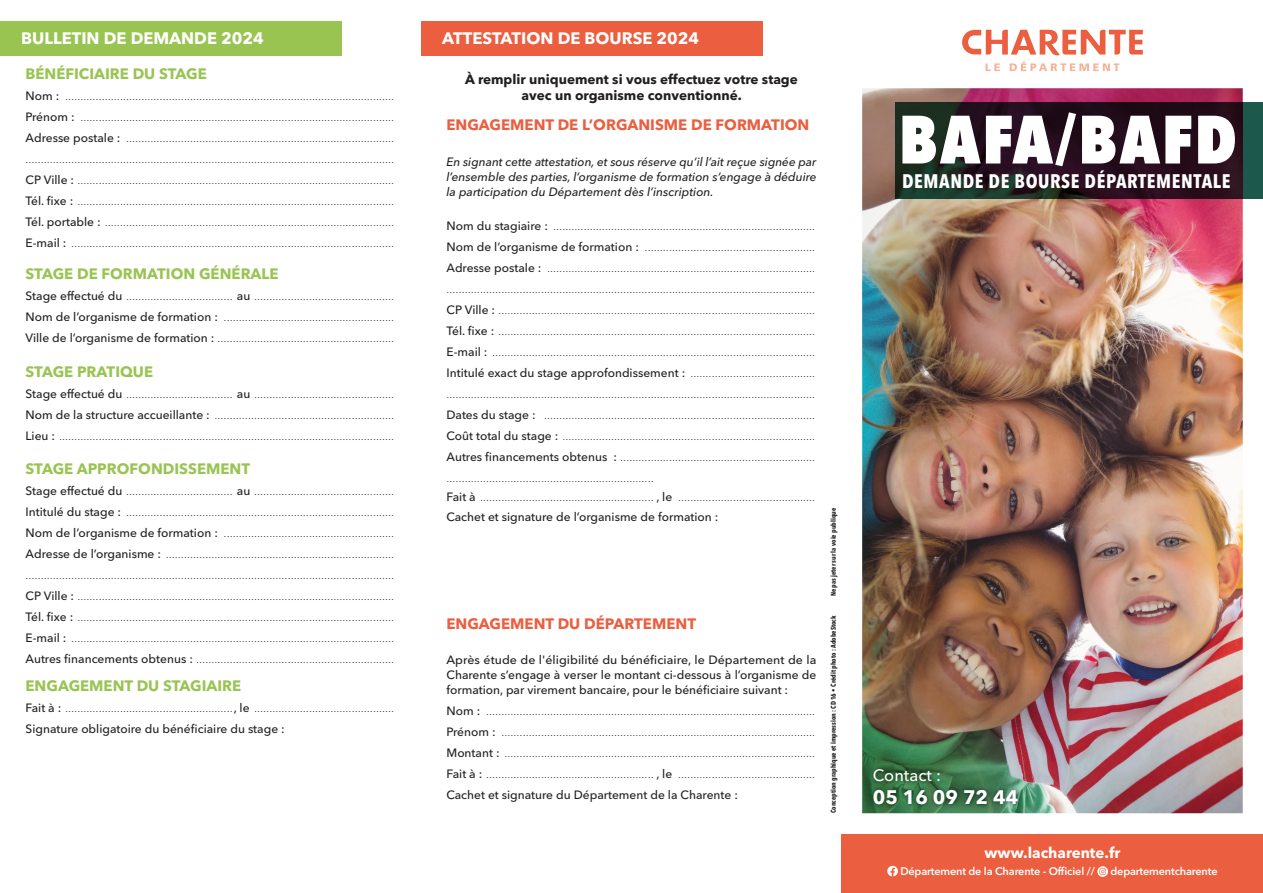
<style>
.page{position:relative;width:1263px;height:893px;background:#fff}
.page>*{position:absolute;margin:0;border:0;box-sizing:border-box;transform-origin:0 0}
.t1{font:800 condensed 67.5px "Avenir Next LT Pro";letter-spacing:.03em;color:#fff}
.t2{font:700 condensed 19.5px "Avenir Next LT Pro";letter-spacing:.03em;color:#fff}
.t3{font:700 19.5px "Avenir Next LT Pro";color:#fff}
.t4{font:700 16.5px "Avenir Next LT Pro";color:#fff}
.t5{font:500 16.5px "Avenir Next LT Pro";color:#fff}
.t6{font:700 15px "Avenir Next LT Pro";color:#99c452}
.t7{font:700 15px "Avenir Next LT Pro";color:#eb5e3f}
.t8{font:700 15px "Avenir Next LT Pro";color:#fff}
.t9{font:700 13.5px/16.2px "Avenir Next LT Pro";color:#231f20;text-align:center}
.t10{font:300 12px/21px "Avenir Next LT Pro";color:#231f20;text-align:justify}
.t11{font:500 12px/15px "Avenir Next LT Pro";color:#231f20;text-align:justify}
.t12{font:italic 500 12px/15px "Avenir Next LT Pro";color:#231f20;text-align:justify}
.t13{font:600 10.95px "Avenir Next LT Pro";letter-spacing:-.015em;color:#fff}
.t14{font:700 condensed 6.9px "Avenir Next LT Pro";color:#231f20}
.s1{font-weight:500}
</style>
<div class="page">
<img style="left:862px;top:88px;width:381px;height:725px">
<div style="left:842px;top:834px;width:421px;height:59px;background:#eb5e3f"></div>
<svg style="left:985px;top:63px;width:15px;height:8px"></svg>
<svg style="left:1010px;top:61px;width:109px;height:10px"></svg>
<svg style="left:962px;top:30px;width:181px;height:25px"></svg>
<img style="left:869px;top:765px;width:153px;height:43px">
<svg style="left:887px;top:866px;width:11px;height:10px"></svg>
<svg style="left:1097px;top:866px;width:11px;height:11px"></svg>
<svg style="left:1099px;top:868px;width:7px;height:7px"></svg>
<div style="left:421px;top:21px;width:342px;height:34px;background:#eb5e3f"></div>
<div style="left:0;top:21px;width:342px;height:34px;background:#99c452"></div>
<div style="left:1243px;top:102px;width:20px;height:97px;background:#1d584d"></div>
<img style="left:895px;top:102px;width:348px;height:97px">
<h3 class="t4" style="left:21px;top:28px;width:244px">BULLETIN DE DEMANDE 2024</h3>
<h3 class="t4" style="left:442px;top:28px;width:259px">ATTESTATION DE BOURSE 2024</h3>
<p class="t6" style="left:26px;top:65px;width:183px">BÉNÉFICIAIRE DU STAGE</p>
<p class="t10" style="left:26px;top:85px;width:370px"><span class="s1">Nom :</span> ............................................................................................................<br><span class="s1">Prénom :</span> .......................................................................................................<br><span class="s1">Adresse postale :</span> ........................................................................................ .........................................................................................................................<br><span class="s1">CP Ville :</span> ........................................................................................................<br><span class="s1">Tél. fixe :</span> ........................................................................................................<br><span class="s1">Tél. portable :</span> ...............................................................................................<br><span class="s1">E-mail :</span> ..........................................................................................................</p>
<p class="t6" style="left:26px;top:265px;width:255px">STAGE DE FORMATION GÉNÉRALE</p>
<p class="t10" style="left:26px;top:286px;width:370px"><span class="s1">Stage effectué du</span> ................................... <span class="s1">au</span> ..............................................<br><span class="s1">Nom de l’organisme de formation :</span> ........................................................<br><span class="s1">Ville de l’organisme de formation :</span> ..........................................................</p>
<p class="t6" style="left:26px;top:363px;width:129px">STAGE PRATIQUE</p>
<p class="t10" style="left:26px;top:384px;width:370px"><span class="s1">Stage effectué du</span> ................................... <span class="s1">au</span> ..............................................<br><span class="s1">Nom de la structure accueillante :</span> ...........................................................<br><span class="s1">Lieu :</span> ..............................................................................................................</p>
<p class="t6" style="left:26px;top:459px;width:226px">STAGE APPROFONDISSEMENT</p>
<p class="t10" style="left:26px;top:480px;width:370px"><span class="s1">Stage effectué du</span> ................................... <span class="s1">au</span> ..............................................<br><span class="s1">Intitulé du stage :</span> ........................................................................................<br><span class="s1">Nom de l’organisme de formation :</span> ........................................................<br><span class="s1">Adresse de l’organisme :</span> ........................................................................... .........................................................................................................................<br><span class="s1">CP Ville :</span> ........................................................................................................<br><span class="s1">Tél. fixe :</span> ........................................................................................................<br><span class="s1">E-mail :</span> ..........................................................................................................<br><span class="s1">Autres financements obtenus :</span> .................................................................</p>
<p class="t6" style="left:26px;top:677px;width:217px">ENGAGEMENT DU STAGIAIRE</p>
<p class="t10" style="left:26px;top:697px;width:370px"><span class="s1">Fait à :</span> .......................................................<span class="s1">, le</span> ..............................................<br><span class="s1">Signature obligatoire du bénéficiaire du stage :</span></p>
<p class="t9" style="left:465px;top:71px;width:334px">À remplir uniquement si vous effectuez votre stage avec un organisme conventionné.</p>
<p class="t7" style="left:446px;top:116px;width:364px">ENGAGEMENT DE L’ORGANISME DE FORMATION</p>
<p class="t12" style="left:446px;top:154px;width:372px">En signant cette attestation, et sous réserve qu’il l’ait reçue signée par l’ensemble des parties, l’organisme de formation s’engage à déduire la participation du Département dès l’inscription.</p>
<p class="t10" style="left:446px;top:215px;width:370px"><span class="s1">Nom du stagiaire :</span> ......................................................................................<br><span class="s1">Nom de l’organisme de formation :</span> ........................................................<br><span class="s1">Adresse postale :</span> ........................................................................................ .........................................................................................................................<br><span class="s1">CP Ville :</span> ........................................................................................................<br><span class="s1">Tél. fixe :</span> ........................................................................................................<br><span class="s1">E-mail :</span> ..........................................................................................................<br><span class="s1">Intitulé exact du stage approfondissement :</span> ......................................... .........................................................................................................................<br><span class="s1">Dates du stage :</span> .........................................................................................<br><span class="s1">Coût total du stage :</span> ...................................................................................<br><span class="s1">Autres financements obtenus :</span> ................................................................ ....................................................................</p>
<p class="t10" style="left:446px;top:487px;width:370px;line-height:19.5px"><span class="s1">Fait à</span> ......................................................... <span class="s1">, le</span> .............................................<br><span class="s1">Cachet et signature de l’organisme de formation :</span></p>
<p class="t7" style="left:446px;top:614px;width:251px">ENGAGEMENT DU DÉPARTEMENT</p>
<p class="t11" style="left:446px;top:652px;width:371px">Après étude de l'éligibilité du bénéficiaire, le Département de la Charente s’engage à verser le montant ci-dessous à l’organisme de formation, par virement bancaire, pour le bénéficiaire suivant :</p>
<p class="t10" style="left:446px;top:700px;width:370px"><span class="s1">Nom :</span> ............................................................................................................<br><span class="s1">Prénom :</span> .......................................................................................................<br><span class="s1">Montant :</span> ......................................................................................................<br><span class="s1">Fait à :</span> ....................................................... <span class="s1">, le</span> .............................................<br><span class="s1">Cachet et signature du Département de la Charente :</span></p>
<p class="t14" style="left:829px;top:596px;width:90px;rotate:-90deg">Ne pas jeter sur la voie publique</p>
<p class="t14" style="left:829px;top:813px;width:199px;rotate:-90deg">Conception graphique et impression : CD 16 • Crédit photo : AdobeStock</p>
<h1 class="t1" style="left:899px;top:98px;width:339px">BAFA/BAFD</h1>
<h2 class="t2" style="left:902px;top:169px;width:330px">DEMANDE DE BOURSE DÉPARTEMENTALE</h2>
<h3 class="t5" style="left:873px;top:765px;width:70px">Contact :</h3>
<h2 class="t3" style="left:873px;top:785px;width:147px">05 16 09 72 44</h2>
<p class="t8" style="left:984px;top:843px;width:137px">www.lacharente.fr</p>
<p class="t13" style="left:900px;top:864px;width:196px">Département de la Charente - Officiel //</p>
<p class="t13" style="left:1110px;top:864px;width:109px">departementcharente</p>
</div>
